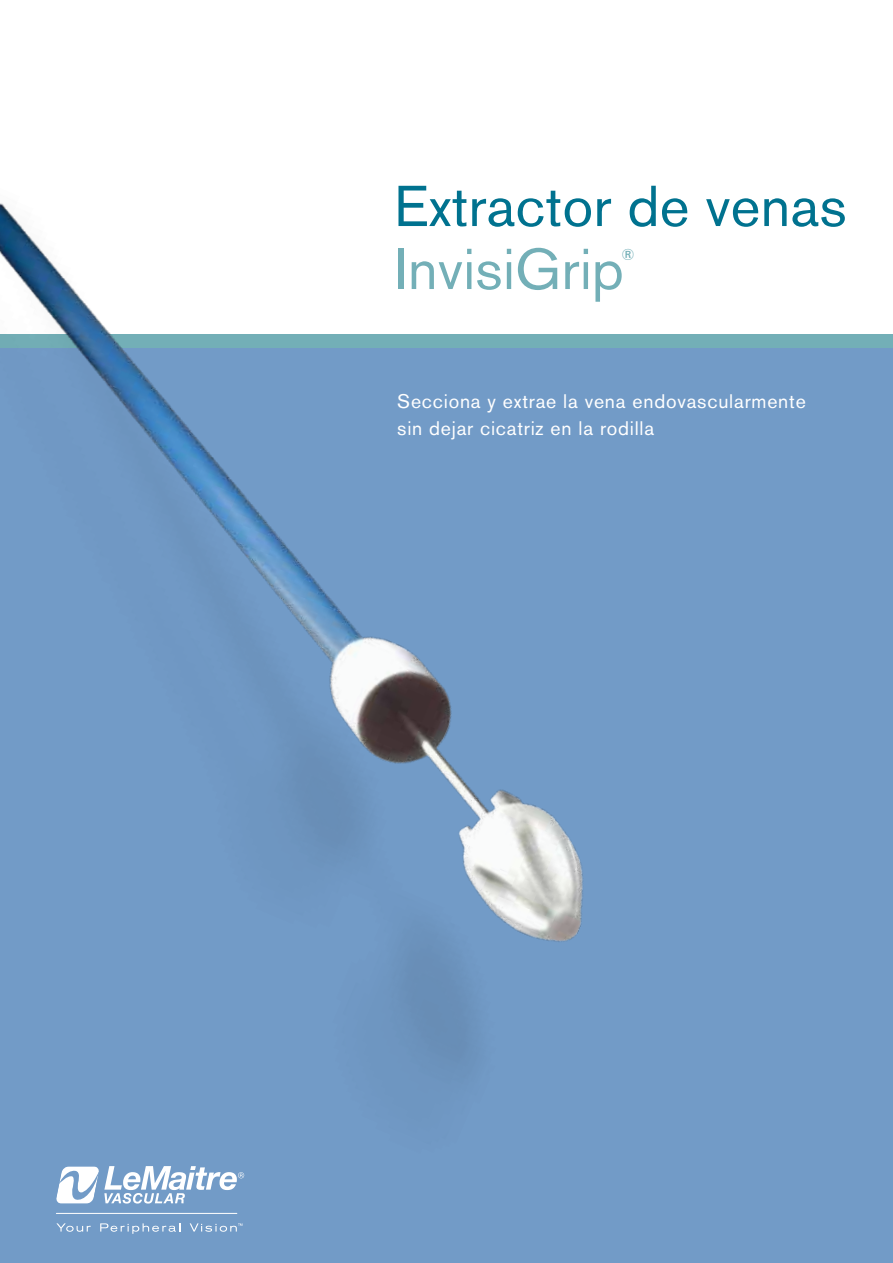
<style>
.page{position:relative;width:893px;height:1263px;background:#fff}
.page>*{position:absolute;margin:0;border:0;box-sizing:border-box;transform-origin:0 0}
.t1{font:57px "Akzidenz Grotesk BE";letter-spacing:.005em;color:#00728f}
.t2{font:57px "Akzidenz Grotesk BE";letter-spacing:.005em;color:#73afb7}
.t3{font:19.5px/27px "Akzidenz Grotesk BE";letter-spacing:.04em;color:#fff}
.t4{font:15.75px "Akzidenz Grotesk BE";color:#73afb7}
</style>
<div class="page">
<div style="left:0;top:347px;width:893px;height:916px;background:#729bc7"></div>
<div style="left:0;top:334px;width:893px;height:14px;background:#73afb7"></div>
<img style="left:0;top:203px;width:583px;height:1029px">
<hr style="left:56px;top:1213px;width:181px;height:1px;background:#fff">
<svg style="left:56px;top:1223px;width:35px;height:9px"></svg>
<svg style="left:100px;top:1223px;width:80px;height:11px"></svg>
<svg style="left:190px;top:1223px;width:52px;height:9px"></svg>
<svg style="left:56px;top:1166px;width:188px;height:37px"></svg>
<h1 class="t1" style="left:394px;top:172px;width:454px">Extractor de venas</h1>
<h1 class="t2" style="left:395px;top:235px;width:231px">InvisiGrip</h1>
<p class="t4" style="left:621px;top:245px;width:15px">®</p>
<p class="t3" style="left:397px;top:387px;width:410px">Secciona y extrae la vena endovascularmente sin dejar cicatriz en la rodilla</p>
</div>
